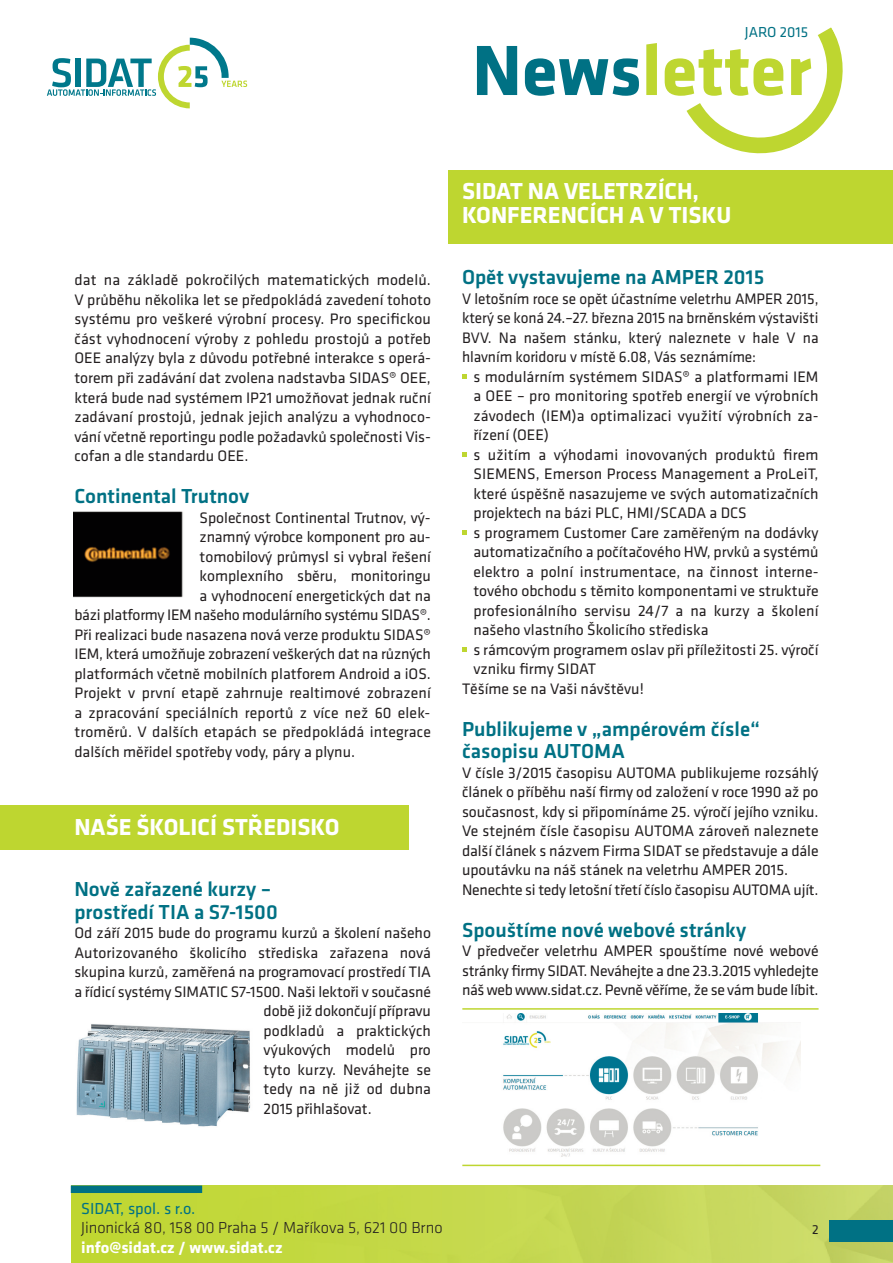
<style>
.page{position:relative;width:893px;height:1263px;background:#fff}
.page>*{position:absolute;margin:0;border:0;box-sizing:border-box;transform-origin:0 0}
.t1{font:700 73.65px "Klavika";color:#bed630}
.t2{font:700 24px/24px "Klavika";color:#fff}
.t3{font:500 21px/22.5px "Klavika";color:#007184}
.t4{font:300 16.5px "Klavika";color:#231f20}
.t5{font:700 16.5px "Klavika";color:#fff}
.t6{font:16.5px "Klavika";color:#007184}
.t7{font:15.75px/19.5px "Klavika";color:#231f20;text-align:justify}
.t8{font:15.75px "Klavika";letter-spacing:-.02em;color:#231f20}
.t9{font:15px "Klavika";color:#007184}
.t10{font:13.5px "Klavika";color:#231f20}
.s1{color:#007184}
</style>
<div class="page">
<div style="left:0;top:805px;width:408px;height:45px;background:#bed630"></div>
<svg style="left:47px;top:38px;width:200px;height:70px"></svg>
<svg style="left:686px;top:27px;width:157px;height:127px"></svg>
<div style="left:448px;top:170px;width:445px;height:74px;background:#bed630"></div>
<img style="left:71px;top:1185px;width:822px;height:78px">
<div style="left:71px;top:1185px;width:131px;height:8px;background:#007184"></div>
<svg style="left:462px;top:647px;width:5px;height:5px"></svg>
<svg style="left:462px;top:530px;width:5px;height:5px"></svg>
<svg style="left:462px;top:452px;width:5px;height:5px"></svg>
<svg style="left:462px;top:374px;width:5px;height:5px"></svg>
<img style="left:76px;top:1024px;width:175px;height:103px">
<img style="left:463px;top:1013px;width:338px;height:152px">
<hr style="left:462px;top:1008px;width:357px;height:2px;background:#bed630">
<hr style="left:462px;top:1165px;width:358px;height:1px;background:#bed630">
<div style="left:829px;top:1220px;width:64px;height:22px;background:#007184"></div>
<img style="left:73px;top:511px;width:110px;height:87px">
<p class="t9" style="left:745px;top:27px;width:65px">JARO 2015</p>
<h1 class="t1" style="left:472px;top:46px;width:341px"><span class="s1">News</span>letter</h1>
<p class="t7" style="left:74px;top:272px;width:358px">dat na základě pokročilých matematických modelů.<br>V průběhu několika let se předpokládá zavedení tohoto systému pro veškeré výrobní procesy. Pro specifickou část vyhodnocení výroby z pohledu prostojů a potřeb OEE analýzy byla z důvodu potřebné interakce s operá&shy;torem při zadávání dat zvolena nadstavba SIDAS® OEE, která bude nad systémem IP21 umožňovat jednak ruční zadávaní prostojů, jednak jejich analýzu a vyhodnoco&shy;vání včetně reportingu podle požadavků společnosti Vis&shy;cofan a dle standardu OEE.</p>
<h3 class="t3" style="left:74px;top:487px;width:176px">Continental Trutnov</h3>
<p class="t7" style="left:200px;top:509px;width:233px">Společnost Continental Trutnov, vý-</p>
<p class="t7" style="left:200px;top:529px;width:233px">znamný výrobce komponent pro au-</p>
<p class="t7" style="left:200px;top:548px;width:233px">tomobilový průmysl si vybral řešení</p>
<p class="t7" style="left:200px;top:568px;width:233px">komplexního sběru, monitoringu</p>
<p class="t7" style="left:200px;top:587px;width:233px">a vyhodnocení energetických dat na</p>
<p class="t8" style="left:74px;top:609px;width:358px">bázi platformy IEM našeho modulárního systému SIDAS®.</p>
<p class="t7" style="left:74px;top:626px;width:358px">Při realizaci bude nasazena nová verze produktu SIDAS®</p>
<p class="t7" style="left:74px;top:646px;width:358px">IEM, která umožňuje zobrazení veškerých dat na různých</p>
<p class="t7" style="left:74px;top:665px;width:358px">platformách včetně mobilních platforem Android a iOS.</p>
<p class="t7" style="left:74px;top:685px;width:358px">Projekt v první etapě zahrnuje realtimové zobrazení</p>
<p class="t7" style="left:74px;top:704px;width:357px">a zpracování speciálních reportů z více než 60 elek-</p>
<p class="t7" style="left:74px;top:724px;width:358px">troměrů. V dalších etapách se předpokládá integrace</p>
<p class="t7" style="left:74px;top:743px;width:282px">dalších měřidel spotřeby vody, páry a plynu.</p>
<h2 class="t2" style="left:74px;top:817px;width:267px">NAŠE ŠKOLICÍ STŘEDISKO</h2>
<h3 class="t3" style="left:74px;top:880px;width:205px">Nově zařazené kurzy – prostředí TIA a S7-1500</h3>
<p class="t7" style="left:74px;top:925px;width:358px">Od září 2015 bude do programu kurzů a školení našeho</p>
<p class="t7" style="left:74px;top:944px;width:358px">Autorizovaného školicího střediska zařazena nová</p>
<p class="t7" style="left:74px;top:964px;width:358px">skupina kurzů, zaměřená na programovací prostředí TIA</p>
<p class="t7" style="left:74px;top:983px;width:358px">a řídicí systémy SIMATIC S7-1500. Naši lektoři v současné</p>
<p class="t7" style="left:264px;top:1003px;width:169px">době již dokončují přípravu</p>
<p class="t7" style="left:264px;top:1022px;width:169px">podkladů a praktických</p>
<p class="t7" style="left:264px;top:1042px;width:169px">výukových modelů pro</p>
<p class="t7" style="left:264px;top:1061px;width:169px">tyto kurzy. Neváhejte se</p>
<p class="t7" style="left:264px;top:1081px;width:169px">tedy na ně již od dubna</p>
<p class="t7" style="left:264px;top:1100px;width:110px">2015 přihlašovat.</p>
<h2 class="t2" style="left:462px;top:181px;width:271px">SIDAT NA VELETRZÍCH,<br>KONFERENCÍCH A V TISKU</h2>
<h3 class="t3" style="left:462px;top:268px;width:304px">Opět vystavujeme na AMPER 2015</h3>
<p class="t7" style="left:462px;top:290px;width:358px">V letošním roce se opět účastníme veletrhu AMPER 2015, který se koná 24.–27. března 2015 na brněnském výstavišti BVV. Na našem stánku, který naleznete v hale V na hlavním koridoru v místě 6.08, Vás seznámíme:</p>
<p class="t7" style="left:473px;top:368px;width:347px">s modulárním systémem SIDAS® a platformami IEM</p>
<p class="t7" style="left:473px;top:388px;width:347px">a OEE – pro monitoring spotřeb energií ve výrobních</p>
<p class="t7" style="left:473px;top:407px;width:347px">závodech (IEM)a optimalizaci využití výrobních za-</p>
<p class="t7" style="left:473px;top:427px;width:77px">řízení (OEE)</p>
<p class="t7" style="left:473px;top:446px;width:347px">s užitím a výhodami inovovaných produktů firem</p>
<p class="t7" style="left:473px;top:466px;width:347px">SIEMENS, Emerson Process Management a ProLeiT,</p>
<p class="t7" style="left:473px;top:485px;width:347px">které úspěšně nasazujeme ve svých automatizačních</p>
<p class="t7" style="left:473px;top:505px;width:275px">projektech na bázi PLC, HMI/SCADA a DCS</p>
<p class="t7" style="left:473px;top:524px;width:347px">s programem Customer Care zaměřeným na dodávky</p>
<p class="t7" style="left:473px;top:544px;width:347px">automatizačního a počítačového HW, prvků a systémů</p>
<p class="t7" style="left:473px;top:563px;width:347px">elektro a polní instrumentace, na činnost interne-</p>
<p class="t7" style="left:473px;top:583px;width:347px">tového obchodu s těmito komponentami ve struktuře</p>
<p class="t7" style="left:473px;top:602px;width:347px">profesionálního servisu 24/7 a na kurzy a školení</p>
<p class="t7" style="left:473px;top:622px;width:236px">našeho vlastního Školicího střediska</p>
<p class="t7" style="left:473px;top:641px;width:347px">s rámcovým programem oslav při příležitosti 25. výročí</p>
<p class="t7" style="left:473px;top:661px;width:124px">vzniku firmy SIDAT</p>
<p class="t7" style="left:462px;top:680px;width:183px">Těšíme se na Vaši návštěvu!</p>
<h3 class="t3" style="left:462px;top:720px;width:300px">Publikujeme v „ampérovém čísle“ časopisu AUTOMA</h3>
<p class="t7" style="left:462px;top:764px;width:358px;text-align:left">V čísle 3/2015 časopisu AUTOMA publikujeme rozsáhlý článek o příběhu naší firmy od založení v roce 1990 až po současnost, kdy si připomínáme 25. výročí jejího vzniku.<br>Ve stejném čísle časopisu AUTOMA zároveň naleznete další článek s názvem Firma SIDAT se představuje a dále upoutávku na náš stánek na veletrhu AMPER 2015.<br>Nenechte si tedy letošní třetí číslo časopisu AUTOMA ujít.</p>
<h3 class="t3" style="left:462px;top:921px;width:286px">Spouštíme nové webové stránky</h3>
<p class="t7" style="left:462px;top:943px;width:358px">V předvečer veletrhu AMPER spouštíme nové webové stránky firmy SIDAT. Neváhejte a dne 23.3.2015 vyhledejte náš web www.sidat.cz. Pevně věříme, že se vám bude líbit.</p>
<p class="t6" style="left:81px;top:1202px;width:116px">SIDAT, spol. s r.o.</p>
<p class="t4" style="left:81px;top:1222px;width:363px">Jinonická 80, 158 00 Praha 5 / Maříkova 5, 621 00 Brno</p>
<p class="t5" style="left:81px;top:1242px;width:203px">info@sidat.cz / www.sidat.cz</p>
<p class="t10" style="left:812px;top:1225px;width:8px">2</p>
</div>
